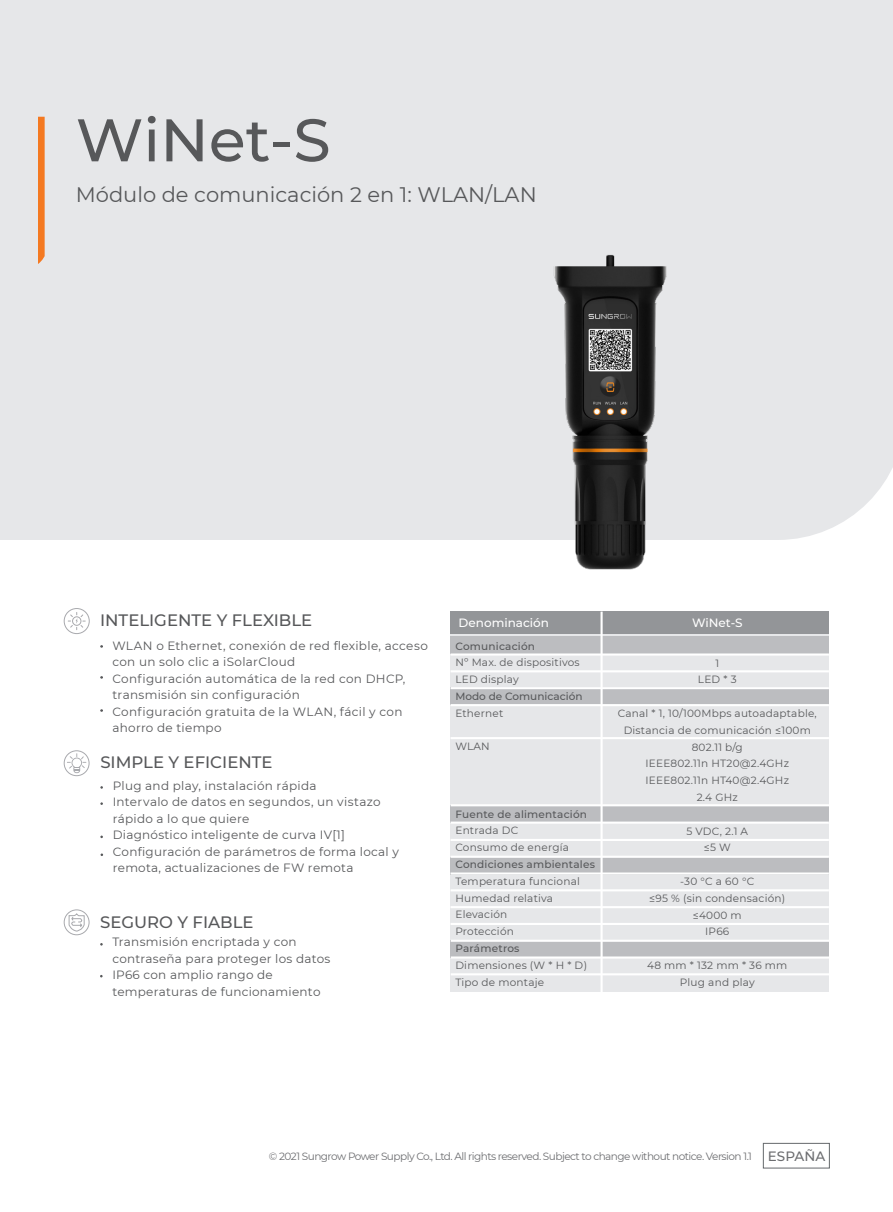
<style>
.page{position:relative;width:893px;height:1212px;background:#fff}
.page>*{position:absolute;margin:0;border:0;box-sizing:border-box;transform-origin:0 0}
.t1{font:500 60px "Montserrat";color:#57585a}
.t2{font:21px "Montserrat";color:#57585a}
.t3{font:500 16.5px "Montserrat";color:#57585a}
.t4{font:500 13.5px "Montserrat";color:#6c6d70}
.t5{font:12px/16.5px "Montserrat";letter-spacing:.02em;color:#57585a}
.t6{font:500 12px "Montserrat";color:#fff}
.t7{font:10.5px/16.8px "Montserrat";letter-spacing:.02em;color:#57585a;text-align:center}
.t8{font:10.5px "Montserrat";letter-spacing:-.05em;color:#6c6d70}
.t9{font:500 10.5px "Montserrat";letter-spacing:.02em;color:#57585a}
.t10{font:500 10.5px "Montserrat";color:#57585a}
</style>
<div class="page">
<div style="left:0;top:0;width:893px;height:540px;background:#e6e7e9"></div>
<svg style="left:38px;top:117px;width:7px;height:147px"></svg>
<svg style="left:67px;top:611px;width:19px;height:20px"></svg>
<div style="left:64px;top:608px;width:26px;height:26px;border:1px solid #a8a9ad;border-radius:50%"></div>
<div style="left:64px;top:750px;width:25px;height:26px;border:1px solid #a8a9ad;border-radius:50%"></div>
<svg style="left:67px;top:753px;width:19px;height:20px"></svg>
<div style="left:451px;top:612px;width:378px;height:380px;background:#e6e7e9"></div>
<div style="left:451px;top:612px;width:378px;height:22px;background:#939598"></div>
<div style="left:451px;top:636px;width:378px;height:18px;background:#bcbdc0"></div>
<div style="left:451px;top:687px;width:378px;height:18px;background:#bcbdc0"></div>
<div style="left:451px;top:805px;width:378px;height:18px;background:#bcbdc0"></div>
<div style="left:451px;top:857px;width:378px;height:17px;background:#bcbdc0"></div>
<div style="left:451px;top:940px;width:378px;height:17px;background:#bcbdc0"></div>
<hr style="left:451px;top:653px;width:378px;height:3px;background:#fff">
<hr style="left:451px;top:670px;width:378px;height:2px;background:#fff">
<hr style="left:451px;top:687px;width:378px;height:2px;background:#fff">
<hr style="left:451px;top:704px;width:378px;height:2px;background:#fff">
<hr style="left:451px;top:737px;width:378px;height:2px;background:#fff">
<hr style="left:451px;top:804px;width:378px;height:2px;background:#fff">
<hr style="left:451px;top:821px;width:378px;height:3px;background:#fff">
<hr style="left:451px;top:839px;width:378px;height:2px;background:#fff">
<hr style="left:451px;top:856px;width:378px;height:2px;background:#fff">
<hr style="left:451px;top:872px;width:378px;height:2px;background:#fff">
<hr style="left:451px;top:889px;width:378px;height:2px;background:#fff">
<hr style="left:451px;top:906px;width:378px;height:2px;background:#fff">
<hr style="left:451px;top:923px;width:378px;height:2px;background:#fff">
<hr style="left:451px;top:940px;width:378px;height:2px;background:#fff">
<hr style="left:451px;top:956px;width:378px;height:2px;background:#fff">
<hr style="left:451px;top:973px;width:378px;height:2px;background:#fff">
<hr style="left:600px;top:612px;width:3px;height:380px;background:#fff">
<img style="left:532px;top:219px;width:156px;height:351px">
<div style="left:64px;top:909px;width:25px;height:26px;border:1px solid #a8a9ad;border-radius:50%"></div>
<svg style="left:68px;top:913px;width:17px;height:19px"></svg>
<div style="left:763px;top:1143px;width:66px;height:25px;background:#fff;border:1px solid #65696c"></div>
<h1 class="t1" style="left:76px;top:98px;width:256px">WiNet-S</h1>
<h2 class="t2" style="left:76px;top:180px;width:462px">Módulo de comunicación 2 en 1: WLAN/LAN</h2>
<h3 class="t3" style="left:100px;top:608px;width:214px">INTELIGENTE Y FLEXIBLE</h3>
<p class="t5" style="left:112px;top:637px;width:317px">WLAN o Ethernet, conexión de red flexible, acceso con un solo clic a iSolarCloud<br>Configuración automática de la red con DHCP, transmisión sin configuración<br>Configuración gratuita de la WLAN, fácil y con ahorro de tiempo</p>
<h3 class="t3" style="left:100px;top:750px;width:174px">SIMPLE Y EFICIENTE</h3>
<p class="t5" style="left:113px;top:777px;width:288px">Plug and play, instalación rápida<br>Intervalo de datos en segundos, un vistazo rápido a lo que quiere<br>Diagnóstico inteligente de curva IV[1] Configuración de parámetros de forma local y remota, actualizaciones de FW remota</p>
<h3 class="t3" style="left:100px;top:910px;width:155px">SEGURO Y FIABLE</h3>
<p class="t5" style="left:112px;top:933px;width:220px">Transmisión encriptada y con contraseña para proteger los datos<br>IP66 con amplio rango de temperaturas de funcionamiento</p>
<p class="t6" style="left:459px;top:614px;width:92px">Denominación</p>
<p class="t9" style="left:455px;top:638px;width:81px">Comunicación</p>
<p class="t7" style="left:455px;top:654px;width:126px;text-align:left">Nº Max. de dispositivos<br>LED display</p>
<p class="t10" style="left:455px;top:689px;width:129px">Modo de Comunicación</p>
<p class="t7" style="left:455px;top:704px;width:49px">Ethernet</p>
<p class="t7" style="left:455px;top:738px;width:36px">WLAN</p>
<p class="t9" style="left:455px;top:806px;width:133px">Fuente de alimentación</p>
<p class="t7" style="left:455px;top:822px;width:115px;text-align:left">Entrada DC<br>Consumo de energía</p>
<p class="t9" style="left:455px;top:857px;width:141px">Condiciones ambientales</p>
<p class="t7" style="left:455px;top:872px;width:126px;text-align:left">Temperatura funcional<br>Humedad relativa<br>Elevación<br>Protección</p>
<p class="t9" style="left:455px;top:941px;width:66px">Parámetros</p>
<p class="t7" style="left:455px;top:956px;width:133px;text-align:left">Dimensiones (W * H * D)<br>Tipo de montaje</p>
<p class="t6" style="left:692px;top:614px;width:52px">WiNet-S</p>
<p class="t7" style="left:698px;top:654px;width:40px">1<br>LED * 3</p>
<p class="t7" style="left:618px;top:704px;width:201px">Canal * 1, 10/100Mbps autoadaptable,<br>Distancia de comunicación ≤100m<br>802.11 b/g<br>IEEE802.11n HT20@2.4GHz<br>IEEE802.11n HT40@2.4GHz<br>2.4 GHz</p>
<p class="t7" style="left:686px;top:822px;width:63px">5 VDC, 2.1 A ≤5 W</p>
<p class="t7" style="left:649px;top:872px;width:138px">-30 °C a 60 °C<br>≤95 % (sin condensación) ≤4000 m<br>IP66</p>
<p class="t7" style="left:647px;top:956px;width:142px">48 mm * 132 mm * 36 mm<br>Plug and play</p>
<p class="t8" style="left:269px;top:1149px;width:485px">© 2021 Sungrow Power Supply Co., Ltd. All rights reserved. Subject to change without notice. Version 1.1</p>
<p class="t4" style="left:768px;top:1146px;width:59px">ESPAÑA</p>
</div>
